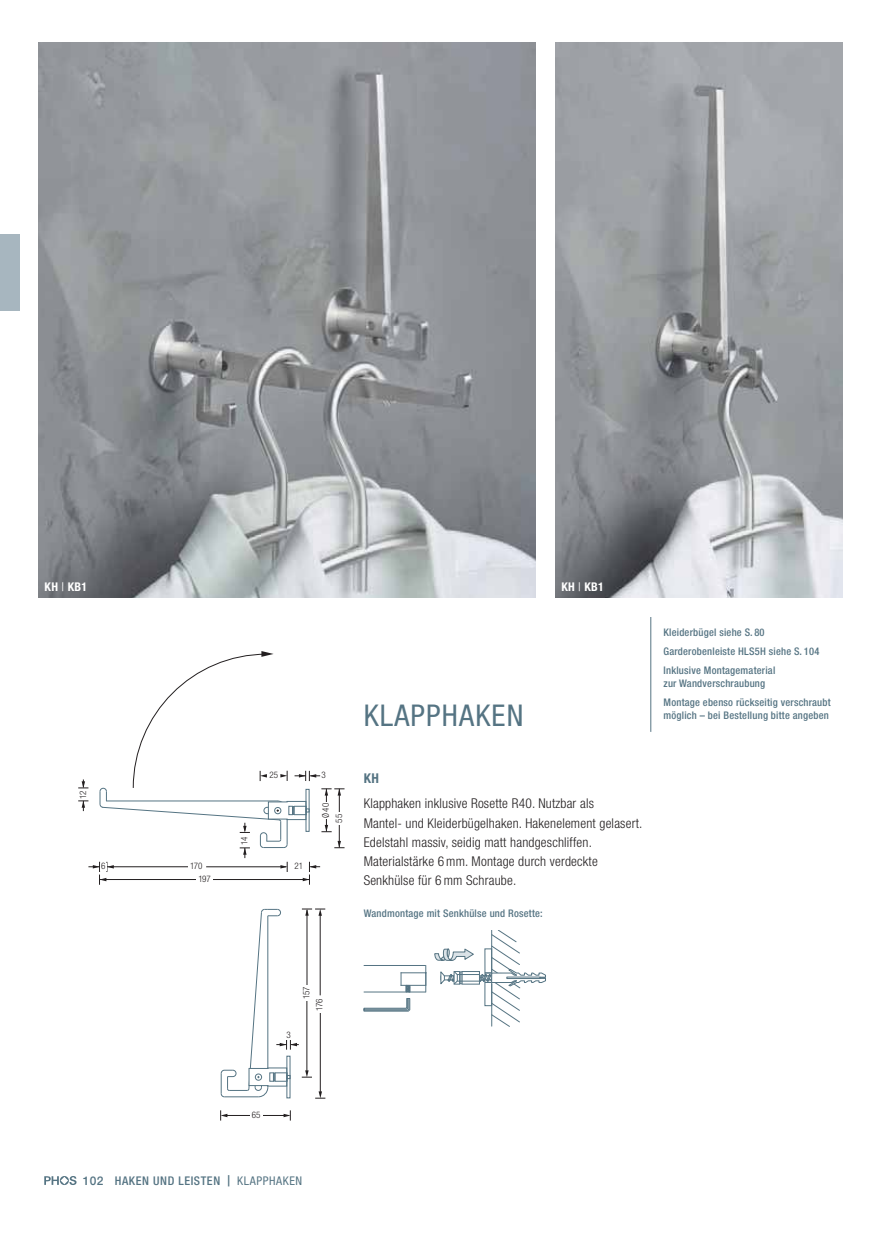
<style>
.page{position:relative;width:872px;height:1234px;background:#fff}
.page>*{position:absolute;margin:0;border:0;box-sizing:border-box;transform-origin:0 0}
.t1{font:condensed 30px "Helvetica Neue LT Std";letter-spacing:.04em;color:#557483}
.t2{font:300 condensed 13.5px/19.2px "Helvetica Neue LT Std";letter-spacing:.015em;color:#231f20}
.t3{font:700 condensed 13.5px "Helvetica Neue LT Std";color:#557483}
.t4{font:500 condensed 12px "Helvetica Neue LT Std";letter-spacing:.05em;color:#557483}
.t5{font:700 condensed 12px "Helvetica Neue LT Std";letter-spacing:.02em;color:#fff}
.t6{font:500 condensed 10.5px/19.2px "Helvetica Neue LT Std";letter-spacing:.02em;color:#557483}
.t7{font:300 condensed 9px/13.2px "Helvetica Neue LT Std";color:#231f20}
.s1{font-weight:400}
.s2{font-stretch:normal}
.s3{font-stretch:normal;font-size:11.25px}
</style>
<div class="page">
<img style="left:555px;top:43px;width:287px;height:554px">
<img style="left:38px;top:43px;width:498px;height:554px">
<hr style="left:252px;top:1114px;width:37px;height:1px;background:#231f20">
<svg style="left:220px;top:1110px;width:30px;height:10px"></svg>
<svg style="left:283px;top:1110px;width:8px;height:10px"></svg>
<div style="left:250px;top:1111px;width:12px;height:7px;background:#fff"></div>
<svg style="left:220px;top:908px;width:105px;height:190px"></svg>
<div style="left:316px;top:996px;width:8px;height:15px;background:#fff"></div>
<svg style="left:434px;top:930px;width:112px;height:96px"></svg>
<svg style="left:363px;top:965px;width:63px;height:46px"></svg>
<svg style="left:78px;top:651px;width:266px;height:233px"></svg>
<hr style="left:650px;top:617px;width:1px;height:114px;background:#557483">
<svg style="left:44px;top:1176px;width:33px;height:8px"></svg>
<div style="left:0;top:234px;width:19px;height:76px;background:#a7b6bf"></div>
<p class="t5" style="left:45px;top:580px;width:44px">KH <span class="s1">|</span> KB1</p>
<p class="t5" style="left:561px;top:580px;width:44px">KH <span class="s1">|</span> KB1</p>
<p class="t7" style="left:77px;top:798px;width:10px;rotate:-90deg">12</p>
<p class="t7" style="left:269px;top:769px;width:10px">25</p>
<p class="t7" style="left:321px;top:769px;width:6px">3</p>
<p class="t7" style="left:239px;top:844px;width:10px;rotate:-90deg">14</p>
<p class="t7" style="left:101px;top:860px;width:6px">6</p>
<p class="t7" style="left:190px;top:860px;width:14px">170</p>
<p class="t7" style="left:294px;top:860px;width:10px">21</p>
<p class="t7" style="left:198px;top:873px;width:14px">197</p>
<p class="t7" style="left:320px;top:817px;width:17px;rotate:-90deg">Ø 40</p>
<p class="t7" style="left:333px;top:822px;width:10px;rotate:-90deg">55</p>
<h1 class="t1" style="left:364px;top:704px;width:161px">KLAPPHAKEN</h1>
<p class="t3" style="left:364px;top:770px;width:17px">KH</p>
<p class="t2" style="left:364px;top:795px;width:280px">Klapphaken inklusive Rosette R40. Nutzbar als<br>Mantel- und Kleiderbügelhaken. Hakenelement gelasert.<br>Edelstahl massiv, seidig matt handgeschliffen.<br>Materialstärke 6 mm. Montage durch verdeckte Senkhülse für 6 mm Schraube.</p>
<p class="t6" style="left:364px;top:904px;width:180px">Wandmontage mit Senkhülse und Rosette:</p>
<p class="t6" style="left:663px;top:624px;width:157px">Kleiderbügel siehe S. 80<br>Garderobenleiste HLS5H siehe S. 104<br>Inklusive Montagematerial</p>
<p class="t6" style="left:663px;top:675px;width:169px">zur Wandverschraubung<br>Montage ebenso rückseitig verschraubt</p>
<p class="t6" style="left:663px;top:707px;width:167px">möglich – bei Bestellung bitte angeben</p>
<p class="t7" style="left:286px;top:1029px;width:6px">3</p>
<p class="t7" style="left:301px;top:1010px;width:26px;text-indent:12px;rotate:-90deg">157<br>176</p>
<p class="t7" style="left:252px;top:1108px;width:10px">65</p>
<p class="t4" style="left:83px;top:1176px;width:221px"><span class="s2">102</span> HAKEN UND LEISTEN <span class="s3">|</span> <span class="s1">KLAPPHAKEN</span></p>
</div>
